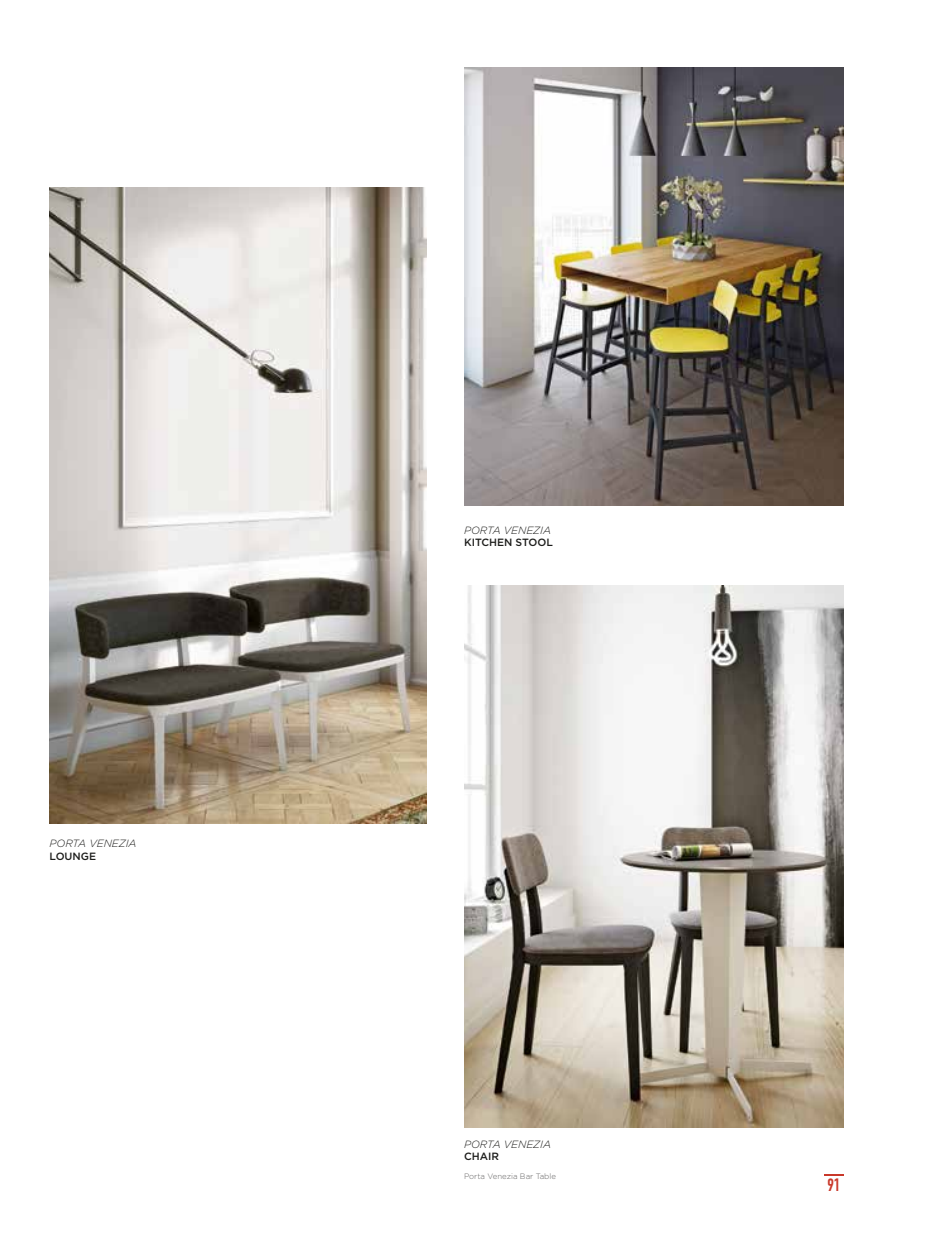
<style>
.page{position:relative;width:943px;height:1241px;background:#fff}
.page>*{position:absolute;margin:0;border:0;box-sizing:border-box;transform-origin:0 0}
.t1{font:700 17.5px "DIN Condensed";color:#c9382a}
.t2{font:italic 300 10.5px "Gotham";color:#1d1d1b}
.t3{font:500 10.5px "Gotham";color:#1d1d1b}
.t4{font:300 7.88px "Gotham";color:#646363}
</style>
<div class="page">
<img style="left:464px;top:67px;width:379px;height:438px">
<img style="left:50px;top:188px;width:377px;height:635px">
<img style="left:464px;top:585px;width:379px;height:542px">
<svg style="left:824px;top:1174px;width:19px;height:1px"></svg>
<p class="t2" style="left:50px;top:836px;width:48px">PORTA VENE</p>
<p class="t2" style="left:119px;top:836px;width:13px">ZIA</p>
<p class="t3" style="left:50px;top:849px;width:48px">LOUNGE</p>
<p class="t2" style="left:464px;top:523px;width:48px">PORTA VENE</p>
<p class="t2" style="left:533px;top:523px;width:13px">ZIA</p>
<p class="t3" style="left:464px;top:535px;width:89px">KITCHEN STOOL</p>
<p class="t2" style="left:464px;top:1136px;width:48px">PORTA VENE</p>
<p class="t2" style="left:533px;top:1136px;width:13px">ZIA</p>
<p class="t3" style="left:464px;top:1149px;width:35px">CHAIR</p>
<p class="t4" style="left:464px;top:1170px;width:93px">Porta Venezia Bar Table</p>
<h1 class="t1" style="left:827px;top:1174px;width:14px">91</h1>
</div>
